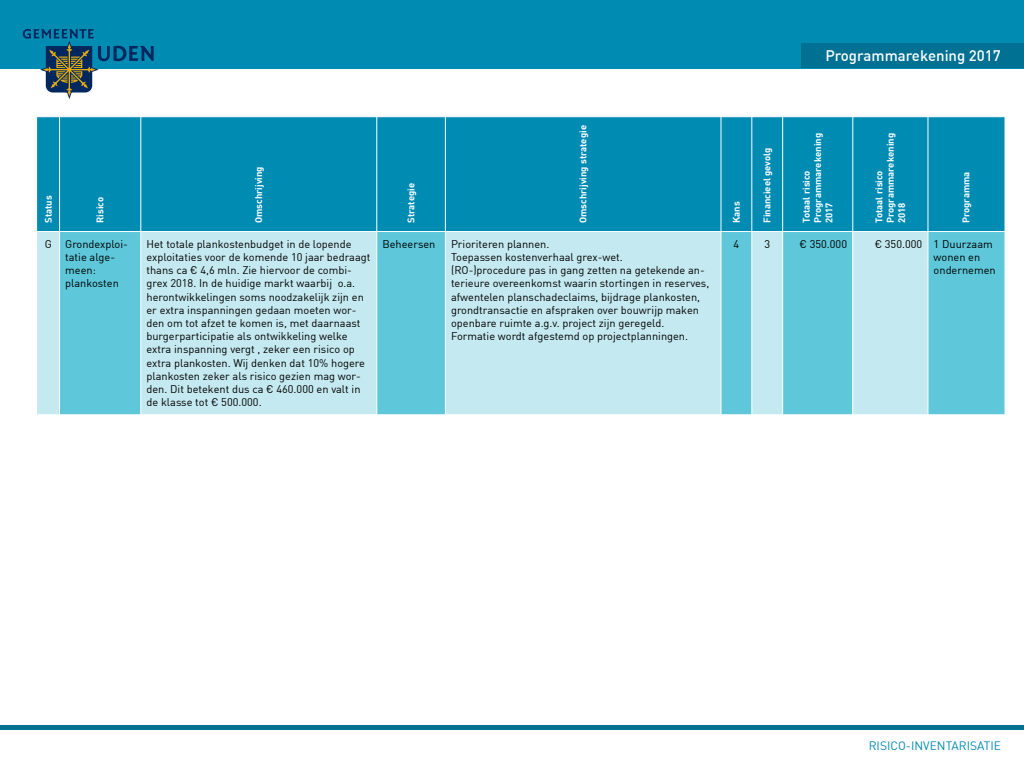
<style>
.page{position:relative;width:1024px;height:768px;background:#fff}
.page>*{position:absolute;margin:0;border:0;box-sizing:border-box;transform-origin:0 0}
.t1{font:500 15px "DIN";color:#fff}
.t2{font:12px "DIN";color:#008bb3}
.t3{font:11px/13.2px "DIN";color:#000}
.t4{font:700 9.5px/11.4px "DIN";color:#fff}
</style>
<div class="page">
<hr style="left:0;top:726px;width:1024px;height:4px;background:#007093">
<div style="left:0;top:0;width:1024px;height:68px;background:#008bb3"></div>
<div style="left:801px;top:43px;width:223px;height:25px;background:#007093"></div>
<svg style="left:23px;top:29px;width:131px;height:70px"></svg>
<div style="left:37px;top:117px;width:968px;height:114px;background:#008bb3"></div>
<div style="left:37px;top:232px;width:22px;height:183px;background:#c5e9f0"></div>
<svg style="left:60px;top:232px;width:945px;height:183px;background:#9fdce7"></svg>
<div style="left:853px;top:232px;width:75px;height:183px;background:#c5e9f0"></div>
<hr style="left:141px;top:232px;width:1px;height:183px;background:#fff">
<hr style="left:377px;top:232px;width:1px;height:183px;background:#fff">
<hr style="left:445px;top:232px;width:1px;height:183px;background:#fff">
<hr style="left:721px;top:232px;width:1px;height:183px;background:#fff">
<hr style="left:752px;top:232px;width:1px;height:183px;background:#fff">
<hr style="left:782px;top:232px;width:1px;height:183px;background:#fff">
<hr style="left:59px;top:117px;width:1px;height:114px;background:#fff">
<hr style="left:141px;top:117px;width:1px;height:114px;background:#fff">
<hr style="left:377px;top:117px;width:1px;height:114px;background:#fff">
<hr style="left:445px;top:117px;width:1px;height:114px;background:#fff">
<hr style="left:721px;top:117px;width:1px;height:114px;background:#fff">
<hr style="left:752px;top:117px;width:1px;height:114px;background:#fff">
<hr style="left:782px;top:117px;width:1px;height:114px;background:#fff">
<hr style="left:853px;top:117px;width:1px;height:114px;background:#fff">
<hr style="left:928px;top:117px;width:1px;height:114px;background:#fff">
<svg style="left:37px;top:116px;width:23px;height:1px"></svg>
<hr style="left:853px;top:232px;width:1px;height:183px;background:#fff">
<hr style="left:928px;top:232px;width:1px;height:183px;background:#fff">
<p class="t4" style="left:42px;top:223px;width:29px;rotate:-90deg">Status</p>
<p class="t4" style="left:94px;top:223px;width:27px;rotate:-90deg">Risico</p>
<p class="t4" style="left:253px;top:223px;width:58px;rotate:-90deg">Omschrijving</p>
<p class="t4" style="left:405px;top:223px;width:41px;rotate:-90deg">Strategie</p>
<p class="t4" style="left:577px;top:223px;width:99px;rotate:-90deg">Omschrijving strategie</p>
<p class="t4" style="left:730px;top:223px;width:23px;rotate:-90deg">Kans</p>
<p class="t4" style="left:761px;top:223px;width:77px;rotate:-90deg">Financieel gevolg</p>
<h1 class="t1" style="left:825px;top:46px;width:177px">Programmarekening 2017</h1>
<p class="t4" style="left:800px;top:223px;width:91px;rotate:-90deg">Totaal risico<br>Programmarekening<br>2017</p>
<p class="t4" style="left:873px;top:223px;width:91px;rotate:-90deg">Totaal risico<br>Programmarekening<br>2018</p>
<p class="t4" style="left:960px;top:223px;width:53px;rotate:-90deg">Programma</p>
<p class="t3" style="left:65px;top:237px;width:64px;text-indent:-20px">G Grondexploi&shy;tatie alge&shy;meen: plankosten</p>
<p class="t3" style="left:146px;top:237px;width:226px">Het totale plankostenbudget in de lopende exploitaties voor de komende 10 jaar bedraagt thans ca € 4,6 mln. Zie hiervoor de combi&shy;grex 2018. In de huidige markt waarbij o.a. herontwikkelingen soms noodzakelijk zijn en er extra inspanningen gedaan moeten wor&shy;den om tot afzet te komen is, met daarnaast burgerparticipatie als ontwikkeling welke extra inspanning vergt , zeker een risico op extra plankosten. Wij denken dat 10% hogere plankosten zeker als risico gezien mag wor&shy;den. Dit betekent dus ca € 460.000 en valt in de klasse tot € 500.000.</p>
<p class="t3" style="left:382px;top:237px;width:55px">Beheersen</p>
<p class="t3" style="left:451px;top:237px;width:260px">Prioriteren plannen.<br>Toepassen kostenverhaal grex-wet.<br>(RO-)procedure pas in gang zetten na getekende an&shy;terieure overeenkomst waarin stortingen in reserves, afwentelen planschadeclaims, bijdrage plankosten, grondtransactie en afspraken over bouwrijp maken openbare ruimte a.g.v. project zijn geregeld.<br>Formatie wordt afgestemd op projectplanningen.</p>
<p class="t3" style="left:734px;top:237px;width:7px">4</p>
<p class="t3" style="left:764px;top:237px;width:7px">3</p>
<p class="t3" style="left:800px;top:237px;width:49px">€ 350.000</p>
<p class="t3" style="left:934px;top:237px;width:64px;text-indent:-59px">€ 350.000 1 Duurzaam wonen en ondernemen</p>
<p class="t2" style="left:869px;top:739px;width:134px">RISICO-INVENTARISATIE</p>
</div>
